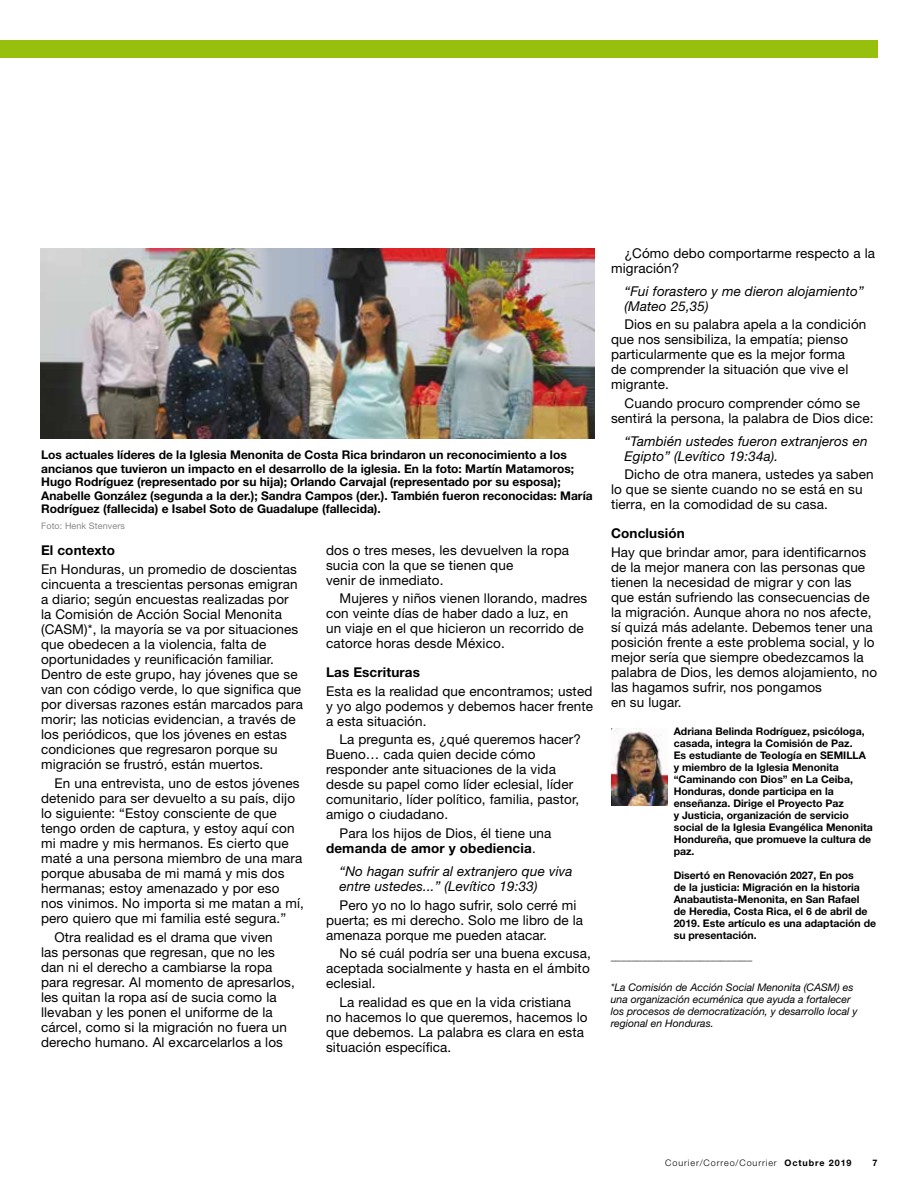
<style>
.page{position:relative;width:918px;height:1188px;background:#fff}
.page>*{position:absolute;margin:0;border:0;box-sizing:border-box;transform-origin:0 0}
.t1{font:13.5px/15px "Helvetica Neue LT Std";letter-spacing:.01em;color:#000}
.t2{font:italic 13.5px/15px "Helvetica Neue LT Std";letter-spacing:.01em;color:#000}
.t3{font:700 13.5px "Helvetica Neue LT Std";letter-spacing:.01em;color:#000}
.t4{font:700 12px/13.5px "Helvetica Neue LT Std";color:#000}
.t5{font:700 10.5px/12px "Helvetica Neue LT Std";color:#000}
.t6{font:italic 10.5px/12px "Helvetica Neue LT Std";color:#000}
.t7{font:300 9px "Helvetica Neue LT Std";letter-spacing:.1em;color:#000}
.t8{font:9px "Helvetica Neue LT Std";letter-spacing:.01em;color:#87888a}
.t9{font:700 9px "Helvetica Neue LT Std";color:#000}
.s1{font-weight:700}
</style>
<div class="page">
<div style="left:0;top:40px;width:878px;height:18px;background:#97bf0d"></div>
<img style="left:40px;top:248px;width:555px;height:191px">
<img style="left:612px;top:728px;width:55px;height:78px">
<p class="t4" style="left:41px;top:448px;width:553px">Los actuales líderes de la Iglesia Menonita de Costa Rica brindaron un reconocimiento a los ancianos que tuvieron un impacto en el desarrollo de la iglesia. En la foto: Martín Matamoros; Hugo Rodríguez (representado por su hija); Orlando Carvajal (representado por su esposa); Anabelle González (segunda a la der.); Sandra Campos (der.). También fueron reconocidas: María Rodríguez (fallecida) e Isabel Soto de Guadalupe (fallecida).</p>
<p class="t8" style="left:41px;top:520px;width:85px">Foto: Henk Stenvers</p>
<p class="t3" style="left:41px;top:542px;width:76px">El contexto</p>
<p class="t1" style="left:41px;top:562px;width:264px">En Honduras, un promedio de doscientas cincuenta a trescientas personas emigran a diario; según encuestas realizadas por<br>la Comisión de Acción Social Menonita (CASM)*, la mayoría se va por situaciones que obedecen a la violencia, falta de oportunidades y reunificación familiar.<br>Dentro de este grupo, hay jóvenes que se van con código verde, lo que significa que por diversas razones están marcados para morir; las noticias evidencian, a través de los periódicos, que los jóvenes en estas condiciones que regresaron porque su migración se frustró, están muertos.</p>
<p class="t1" style="left:41px;top:775px;width:265px;text-indent:14px">En una entrevista, uno de estos jóvenes detenido para ser devuelto a su país, dijo lo siguiente: “Estoy consciente de que tengo orden de captura, y estoy aquí con mi madre y mis hermanos. Es cierto que maté a una persona miembro de una mara porque abusaba de mi mamá y mis dos hermanas; estoy amenazado y por eso nos vinimos. No importa si me matan a mí, pero quiero que mi familia esté segura.”</p>
<p class="t1" style="left:41px;top:929px;width:255px;text-indent:14px">Otra realidad es el drama que viven<br>las personas que regresan, que no les dan ni el derecho a cambiarse la ropa para regresar. Al momento de apresarlos, les quitan la ropa así de sucia como la llevaban y les ponen el uniforme de la cárcel, como si la migración no fuera un derecho humano. Al excarcelarlos a los</p>
<p class="t1" style="left:326px;top:542px;width:245px">dos o tres meses, les devuelven la ropa sucia con la que se tienen que<br>venir de inmediato.</p>
<p class="t1" style="left:326px;top:591px;width:263px;text-indent:14px">Mujeres y niños vienen llorando, madres con veinte días de haber dado a luz, en<br>un viaje en el que hicieron un recorrido de catorce horas desde México.</p>
<p class="t3" style="left:326px;top:664px;width:96px">Las Escrituras</p>
<p class="t1" style="left:326px;top:683px;width:268px;text-align:justify">Esta es la realidad que encontramos; usted y yo algo podemos y debemos hacer frente a esta situación.</p>
<p class="t1" style="left:326px;top:732px;width:257px;text-indent:14px">La pregunta es, ¿qué queremos hacer?<br>Bueno… cada quien decide cómo responder ante situaciones de la vida desde su papel como líder eclesial, líder comunitario, líder político, familia, pastor, amigo o ciudadano.</p>
<p class="t1" style="left:326px;top:826px;width:227px;text-indent:14px">Para los hijos de Dios, él tiene una <span class="s1">demanda de amor y obediencia</span>.</p>
<p class="t2" style="left:340px;top:863px;width:234px">“No hagan sufrir al extranjero que viva entre ustedes...” (Levítico 19:33)</p>
<p class="t1" style="left:326px;top:897px;width:259px;text-indent:14px">Pero yo no lo hago sufrir, solo cerré mi puerta; es mi derecho. Solo me libro de la amenaza porque me pueden atacar.</p>
<p class="t1" style="left:326px;top:946px;width:266px;text-align:justify;text-indent:14px">No sé cuál podría ser una buena excusa, aceptada socialmente y hasta en el ámbito eclesial.</p>
<p class="t1" style="left:326px;top:995px;width:263px;text-indent:14px">La realidad es que en la vida cristiana no hacemos lo que queremos, hacemos lo que debemos. La palabra es clara en esta situación específica.</p>
<p class="t1" style="left:611px;top:245px;width:266px;text-indent:14px">¿Cómo debo comportarme respecto a la migración?</p>
<p class="t2" style="left:625px;top:283px;width:241px">“Fui forastero y me dieron alojamiento” (Mateo 25,35)</p>
<p class="t1" style="left:611px;top:317px;width:257px;text-indent:14px">Dios en su palabra apela a la condición que nos sensibiliza, la empatía; pienso particularmente que es la mejor forma<br>de comprender la situación que vive el migrante.</p>
<p class="t1" style="left:611px;top:396px;width:264px;text-align:center">Cuando procuro comprender cómo se sentirá la persona, la palabra de Dios dice:</p>
<p class="t2" style="left:625px;top:433px;width:245px">“También ustedes fueron extranjeros en<br>Egipto” (Levítico 19:34a).</p>
<p class="t1" style="left:611px;top:467px;width:264px;text-indent:14px">Dicho de otra manera, ustedes ya saben lo que se siente cuando no se está en su tierra, en la comodidad de su casa.</p>
<p class="t3" style="left:611px;top:525px;width:75px">Conclusión</p>
<p class="t1" style="left:611px;top:544px;width:268px">Hay que brindar amor, para identificarnos de la mejor manera con las personas que tienen la necesidad de migrar y con las que están sufriendo las consecuencias de la migración. Aunque ahora no nos afecte, sí quizá más adelante. Debemos tener una posición frente a este problema social, y lo mejor sería que siempre obedezcamos la palabra de Dios, les demos alojamiento, no las hagamos sufrir, nos pongamos<br>en su lugar.</p>
<p class="t5" style="left:674px;top:725px;width:201px">Adriana Belinda Rodríguez, psicóloga, casada, integra la Comisión de Paz.<br>Es estudiante de Teología en SEMILLA y miembro de la Iglesia Menonita “Caminando con Dios” en La Ceiba, Honduras, donde participa en la enseñanza. Dirige el Proyecto Paz<br>y Justicia, organización de servicio social de la Iglesia Evangélica Menonita Hondureña, que promueve la cultura de paz.</p>
<p class="t5" style="left:674px;top:869px;width:204px">Disertó en Renovación 2027, En pos<br>de la justicia: Migración en la historia Anabautista-Menonita, en San Rafael<br>de Heredia, Costa Rica, el 6 de abril de 2019. Este artículo es una adaptación de su presentación.</p>
<p class="t5" style="left:611px;top:950px;width:143px">___________________________</p>
<p class="t6" style="left:611px;top:981px;width:248px">*La Comisión de Acción Social Menonita (CASM) es una organización ecuménica que ayuda a fortalecer los procesos de democratización, y desarrollo local y regional en Honduras.</p>
<p class="t7" style="left:665px;top:1158px;width:188px">Courier/Correo/Courrier <span class="s1">Octubre 2019</span></p>
<p class="t9" style="left:872px;top:1158px;width:7px">7</p>
</div>
